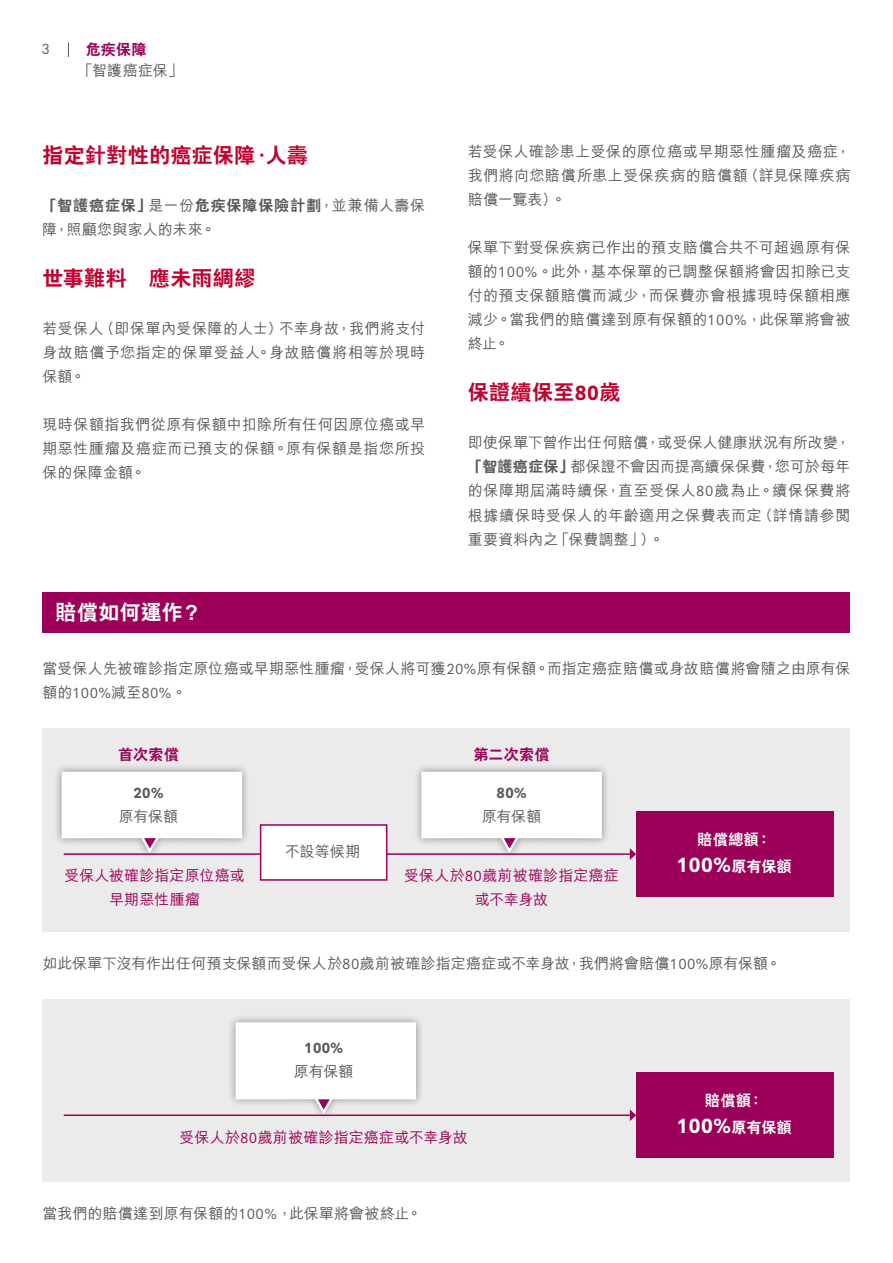
<style>
.page{position:relative;width:893px;height:1263px;background:#fff}
.page>*{position:absolute;margin:0;border:0;box-sizing:border-box;transform-origin:0 0}
.t1{font:800 21px "C Hei 2 HK";letter-spacing:.015em;color:#c10230}
.t2{font:700 21px "AIA Everest";letter-spacing:.025em;color:#fff}
.t3{font:800 21px "C Hei 2 HK";letter-spacing:.01em;color:#fff}
.t4{font:500 15px/24px "M Hei HK";letter-spacing:.02em;color:#58595b;text-align:justify}
.t5{font:500 15px/24px "M Hei HK";letter-spacing:.01em;color:#9c0058;text-align:center}
.t6{font:500 15px "M Hei HK";color:#58595b}
.t7{font:800 15px "C Hei 2 HK";letter-spacing:.06em;color:#58595b}
.t8{font:15px "AIA Everest";color:#58595b}
.t9{font:800 15px "C Hei 2 HK";letter-spacing:.02em;color:#9c0058}
.t10{font:700 15px "AIA Everest";letter-spacing:.025em;color:#58595b}
.t11{font:800 15px "C Hei 2 HK";letter-spacing:.04em;color:#fff}
.s1{font-family:"M Hei HK";font-weight:500}
.s2{font-family:"AIA Everest";font-weight:400}
.s3{font-family:"AIA Everest";font-weight:700}
.s4{font-family:"C Hei 2 HK";font-weight:800}
.s5{font-family:"C Hei 2 HK";font-weight:800;font-size:15px}
</style>
<div class="page">
<div style="left:43px;top:728px;width:807px;height:203px;background:#ebebec"></div>
<div style="left:43px;top:999px;width:807px;height:182px;background:#ebebec"></div>
<div style="left:636px;top:811px;width:197px;height:86px;background:#9c0058"></div>
<div style="left:636px;top:1073px;width:197px;height:85px;background:#9c0058"></div>
<div style="left:413px;top:763px;width:197px;height:97px;background:#000;opacity:.4"></div>
<svg style="left:421px;top:772px;width:181px;height:81px;background:#f8f8f8"></svg>
<div style="left:53px;top:763px;width:198px;height:97px;background:#000;opacity:.4"></div>
<svg style="left:62px;top:772px;width:180px;height:81px;background:#f9f8f8"></svg>
<div style="left:227px;top:1014px;width:197px;height:107px;background:#000;opacity:.4"></div>
<svg style="left:236px;top:1022px;width:180px;height:92px;background:#f9f9f9"></svg>
<hr style="left:64px;top:853px;width:566px;height:2px;background:#9c0058">
<svg style="left:630px;top:848px;width:6px;height:12px"></svg>
<hr style="left:64px;top:1114px;width:566px;height:2px;background:#9c0058">
<svg style="left:630px;top:1109px;width:6px;height:12px"></svg>
<div style="left:260px;top:824px;width:127px;height:57px;background:#fff;border:2px solid #9c0058"></div>
<div style="left:43px;top:592px;width:807px;height:40px;background:#9c0058"></div>
<svg style="left:68px;top:43px;width:1px;height:14px"></svg>
<p class="t8" style="left:41px;top:40px;width:10px">3</p>
<p class="t9" style="left:86px;top:42px;width:62px">危疾保障</p>
<p class="t4" style="left:78px;top:58px;width:106px">「智護癌症保」</p>
<h1 class="t1" style="left:43px;top:144px;width:267px">指定針對性的癌症保障．人壽</h1>
<p class="t7" style="left:43px;top:198px;width:384px">「智護癌症保」<span class="s1">是一份</span>危疾保障保險計劃<span class="s1">，並兼備人壽保</span></p>
<p class="t4" style="left:43px;top:216px;width:175px">障，照顧您與家人的未來。</p>
<h1 class="t1" style="left:43px;top:267px;width:214px">世事難料　應未雨綢繆</h1>
<p class="t4" style="left:43px;top:315px;width:384px">若受保人（即保單內受保障的人士）不幸身故，我們將支付身故賠償予您指定的保單受益人。身故賠償將相等於現時保額。</p>
<p class="t4" style="left:43px;top:411px;width:384px">現時保額指我們從原有保額中扣除所有任何因原位癌或早期惡性腫瘤及癌症而已預支的保額。原有保額是指您所投保的保障金額。</p>
<p class="t4" style="left:468px;top:139px;width:384px">若受保人確診患上受保的原位癌或早期惡性腫瘤及癌症，我們將向您賠償所患上受保疾病的賠償額（詳見保障疾病賠償一覽表）。</p>
<p class="t4" style="left:468px;top:235px;width:384px">保單下對受保疾病已作出的預支賠償合共不可超過原有保額的<span class="s2">100%</span>。此外，基本保單的已調整保額將會因扣除已支付的預支保額賠償而減少，而保費亦會根據現時保額相應減少。當我們的賠償達到原有保額的<span class="s2">100%</span>，此保單將會被終止。</p>
<h1 class="t1" style="left:468px;top:382px;width:154px">保證續保至<span class="s3">80</span>歲</h1>
<p class="t4" style="left:468px;top:430px;width:384px">即使保單下曾作出任何賠償，或受保人健康狀況有所改變，<span class="s4">「智護癌症保」</span>都保證不會因而提高續保保費，您可於每年的保障期屆滿時續保，直至受保人<span class="s2">80</span>歲為止。續保保費將根據續保時受保人的年齡適用之保費表而定（詳情請參閱重要資料內之「保費調整」）。</p>
<h1 class="t3" style="left:55px;top:601px;width:148px">賠償如何運作？</h1>
<p class="t4" style="left:43px;top:655px;width:809px">當受保人先被確診指定原位癌或早期惡性腫瘤，受保人將可獲<span class="s2">20%</span>原有保額。而指定癌症賠償或身故賠償將會隨之由原有保</p>
<p class="t8" style="left:43px;top:685px;width:146px"><span class="s1">額的</span>100%<span class="s1">減至</span>80%<span class="s1">。</span></p>
<p class="t9" style="left:118px;top:747px;width:62px">首次索償</p>
<p class="t9" style="left:473px;top:747px;width:78px">第二次索償</p>
<p class="t10" style="left:133px;top:784px;width:31px">20%</p>
<p class="t4" style="left:119px;top:803px;width:61px">原有保額</p>
<p class="t5" style="left:64px;top:862px;width:182px">受保人被確診指定原位癌或早期惡性腫瘤</p>
<p class="t4" style="left:285px;top:838px;width:77px">不設等候期</p>
<p class="t10" style="left:497px;top:784px;width:32px">80%</p>
<p class="t4" style="left:482px;top:803px;width:61px">原有保額</p>
<p class="t5" style="left:404px;top:863px;width:216px">受保人於<span class="s2">80</span>歲前被確診指定癌症或不幸身故</p>
<p class="t11" style="left:697px;top:832px;width:76px">賠償總額：</p>
<h1 class="t2" style="left:677px;top:852px;width:117px">100%<span class="s5">原有保額</span></h1>
<p class="t4" style="left:43px;top:950px;width:740px">如此保單下沒有作出任何預支保額而受保人於<span class="s2">80</span>歲前被確診指定癌症或不幸身故，我們將會賠償<span class="s2">100%</span>原有保額。</p>
<p class="t10" style="left:304px;top:1039px;width:40px">100%</p>
<p class="t4" style="left:294px;top:1058px;width:61px">原有保額</p>
<p class="t5" style="left:180px;top:1124px;width:290px">受保人於<span class="s2">80</span>歲前被確診指定癌症或不幸身故</p>
<p class="t6" style="left:43px;top:1203px;width:381px">當我們的賠償達到原有保額的<span class="s2">100%</span>，此保單將會被終止。</p>
<p class="t11" style="left:705px;top:1093px;width:60px">賠償額：</p>
<h1 class="t2" style="left:677px;top:1113px;width:117px">100%<span class="s5">原有保額</span></h1>
</div>
